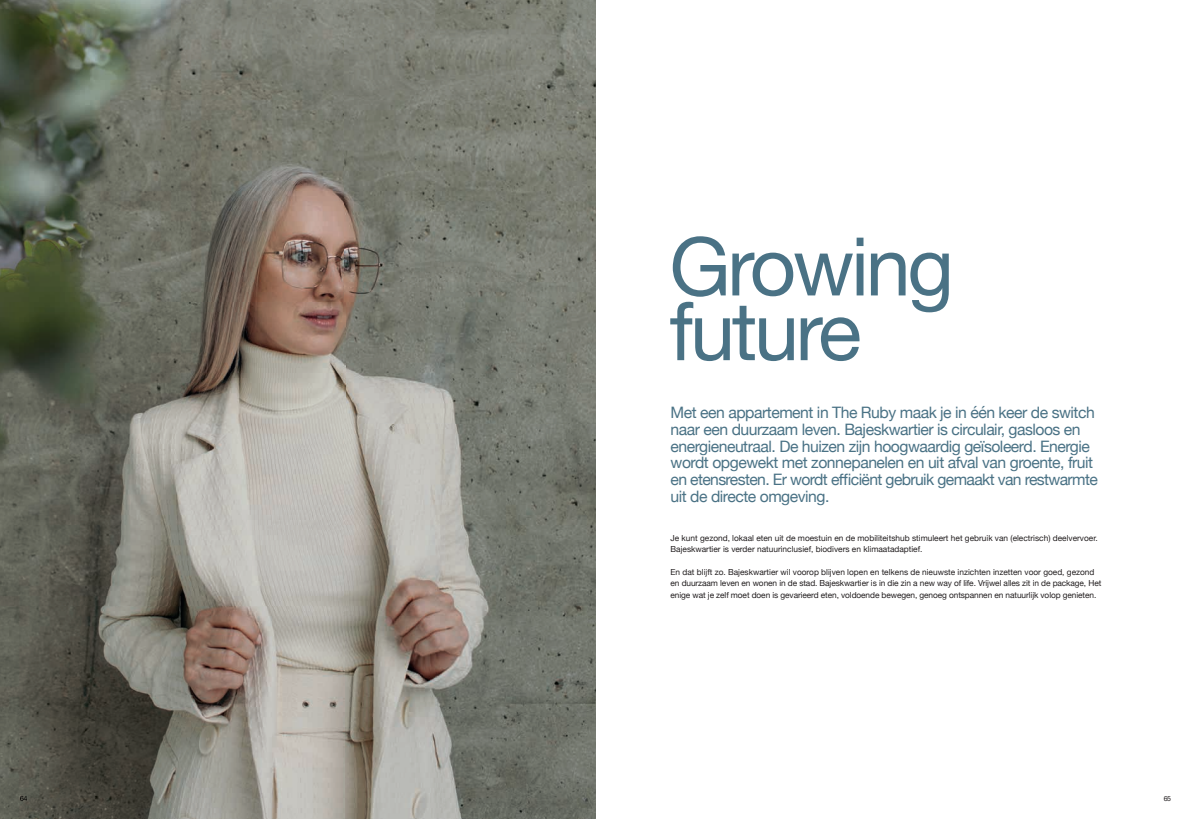
<style>
.page{position:relative;width:1191px;height:819px;background:#fff}
.page>*{position:absolute;margin:0;border:0;box-sizing:border-box;transform-origin:0 0}
.t1{font:80.85px/64.7px "Helvetica Neue";letter-spacing:-.04em;color:#4a7285}
.t2{font:15.75px/16.6px "Helvetica Neue";letter-spacing:-.03em;color:#4a7285}
.t3{font:8.31px/11.4px "Helvetica Neue";color:#231f20}
.t4{font:7px "Helvetica Neue";color:#231f20}
</style>
<div class="page">
<img style="left:0;top:0;width:595px;height:819px">
<svg style="left:20px;top:795px;width:7px;height:5px"></svg>
<h1 class="t1" style="left:669px;top:239px;width:286px">Growing future</h1>
<p class="t2" style="left:670px;top:405px;width:429px">Met een appartement in The Ruby maak je in één keer de switch naar een duurzaam leven. Bajeskwartier is circulair, gasloos en energieneutraal. De huizen zijn hoogwaardig geïsoleerd. Energie wordt opgewekt met zonnepanelen en uit afval van groente, fruit en etensresten. Er wordt efficiënt gebruik gemaakt van restwarmte uit de directe omgeving.</p>
<p class="t3" style="left:670px;top:532px;width:428px">Je kunt gezond, lokaal eten uit de moestuin en de mobiliteitshub stimuleert het gebruik van (electrisch) deelvervoer.<br>Bajeskwartier is verder natuurinclusief, biodivers en klimaatadaptief.</p>
<p class="t3" style="left:670px;top:567px;width:432px">En dat blijft zo. Bajeskwartier wil voorop blijven lopen en telkens de nieuwste inzichten inzetten voor goed, gezond en duurzaam leven en wonen in de stad. Bajeskwartier is in die zin a new way of life. Vrijwel alles zit in de package, Het enige wat je zelf moet doen is gevarieerd eten, voldoende bewegen, genoeg ontspannen en natuurlijk volop genieten.</p>
<p class="t4" style="left:1163px;top:793px;width:9px">65</p>
</div>
